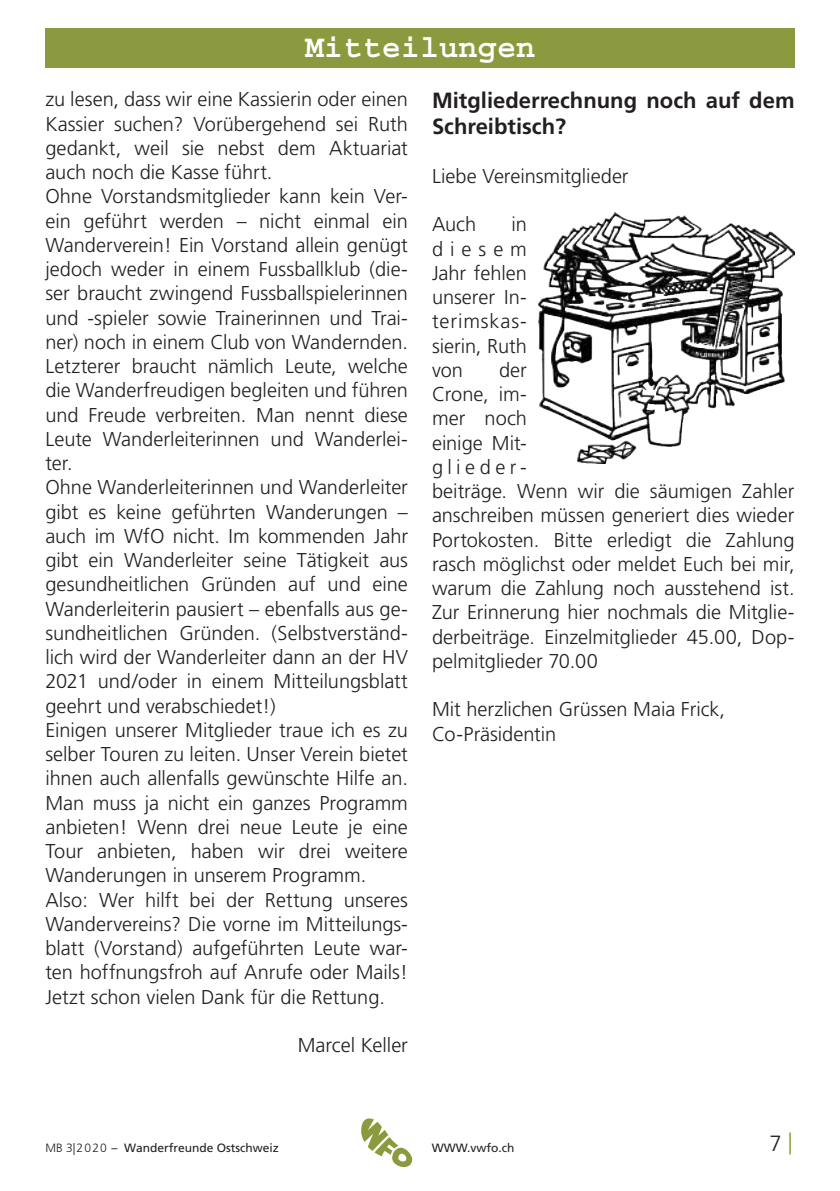
<style>
.page{position:relative;width:840px;height:1191px;background:#fff}
.page>*{position:absolute;margin:0;border:0;box-sizing:border-box;transform-origin:0 0}
.t1{font:700 32px "Courier";color:#fff}
.t2{font:700 22px/26.4px "Frutiger";color:#231f20}
.t3{font:300 22px "Frutiger LT";color:#231f20}
.t4{font:300 20px/24.2px "Frutiger";color:#231f20}
.t5{font:12px "Frutiger";color:#231f20}
.s1{font-family:"Frutiger LT";font-weight:300}
.s2{color:#8b9a3e}
</style>
<div class="page">
<svg style="left:361px;top:1118px;width:51px;height:49px"></svg>
<div style="left:45px;top:28px;width:749px;height:40px;background:#8b9a3e"></div>
<img style="left:538px;top:213px;width:256px;height:250px">
<h1 class="t1" style="left:111px;top:31px;width:425px">MitteilungenMitteilungen</h1>
<p class="t4" style="left:45px;top:87px;width:364px">zu lesen, dass wir eine Kassierin oder einen Kassier suchen? Vorübergehend sei Ruth gedankt, weil sie nebst dem Aktuariat auch noch die Kasse führt.<br>Ohne Vorstandsmitglieder kann kein Ver&shy;ein geführt werden – nicht einmal ein Wanderverein! Ein Vorstand allein genügt jedoch weder in einem Fussballklub (die&shy;ser braucht zwingend Fussballspielerinnen und -spieler sowie Trainerinnen und Trai&shy;ner) noch in einem Club von Wandernden.<br>Letzterer braucht nämlich Leute, welche die Wanderfreudigen begleiten und führen und Freude verbreiten. Man nennt diese Leute Wanderleiterinnen und Wanderlei&shy;ter.<br>Ohne Wanderleiterinnen und Wanderleiter gibt es keine geführten Wanderungen – auch im WfO nicht. Im kommenden Jahr gibt ein Wanderleiter seine Tätigkeit aus gesundheitlichen Gründen auf und eine Wanderleiterin pausiert – ebenfalls aus ge&shy;sundheitlichen Gründen. (Selbstverständ&shy;lich wird der Wanderleiter dann an der HV 2021 und/oder in einem Mitteilungsblatt geehrt und verabschiedet!)<br>Einigen unserer Mitglieder traue ich es zu selber Touren zu leiten. Unser Verein bietet ihnen auch allenfalls gewünschte Hilfe an.<br>Man muss ja nicht ein ganzes Programm anbieten! Wenn drei neue Leute je eine Tour anbieten, haben wir drei weitere Wanderungen in unserem Programm.<br>Also: Wer hilft bei der Rettung unseres Wandervereins? Die vorne im Mitteilungs&shy;blatt (Vorstand) aufgeführten Leute war&shy;ten hoffnungsfroh auf Anrufe oder Mails!<br>Jetzt schon vielen Dank für die Rettung.</p>
<p class="t4" style="left:297px;top:1033px;width:112px">Marcel Keller</p>
<p class="t2" style="left:432px;top:87px;width:364px">Mitgliederrechnung noch auf dem<br>Schreibtisch?</p>
<p class="t4" style="left:432px;top:164px;width:198px">Liebe Vereinsmitglieder</p>
<p class="t4" style="left:432px;top:212px;width:46px">Auch</p>
<p class="t4" style="left:432px;top:212px;width:96px;text-align:justify;text-indent:79px">in diesem Jahr fehlen unserer In&shy;terimskas&shy;sierin, Ruth von</p>
<p class="t4" style="left:432px;top:358px;width:364px;text-indent:67px">der<br>Crone, im-<br>mer noch<br>einige Mit-<br>glieder-<br>beiträge. Wenn wir die säumigen Zahler anschreiben müssen generiert dies wieder<br>Portokosten. Bitte erledigt die Zahlung rasch möglichst oder meldet Euch bei mir, warum die Zahlung noch ausstehend ist.<br>Zur Erinnerung hier nochmals die Mitglie&shy;derbeiträge. Einzelmitglieder 45.00, Dop&shy;pelmitglieder 70.00</p>
<p class="t4" style="left:432px;top:697px;width:294px">Mit herzlichen Grüssen Maia Frick,<br>Co-Präsidentin</p>
<p class="t5" style="left:45px;top:1140px;width:235px"><span class="s1">MB 3|2020</span> – Wanderfreunde Ostschweiz</p>
<p class="t5" style="left:431px;top:1140px;width:84px">WWW.vwfo.ch</p>
<p class="t3" style="left:769px;top:1131px;width:25px">7 <span class="s2">|</span></p>
</div>
